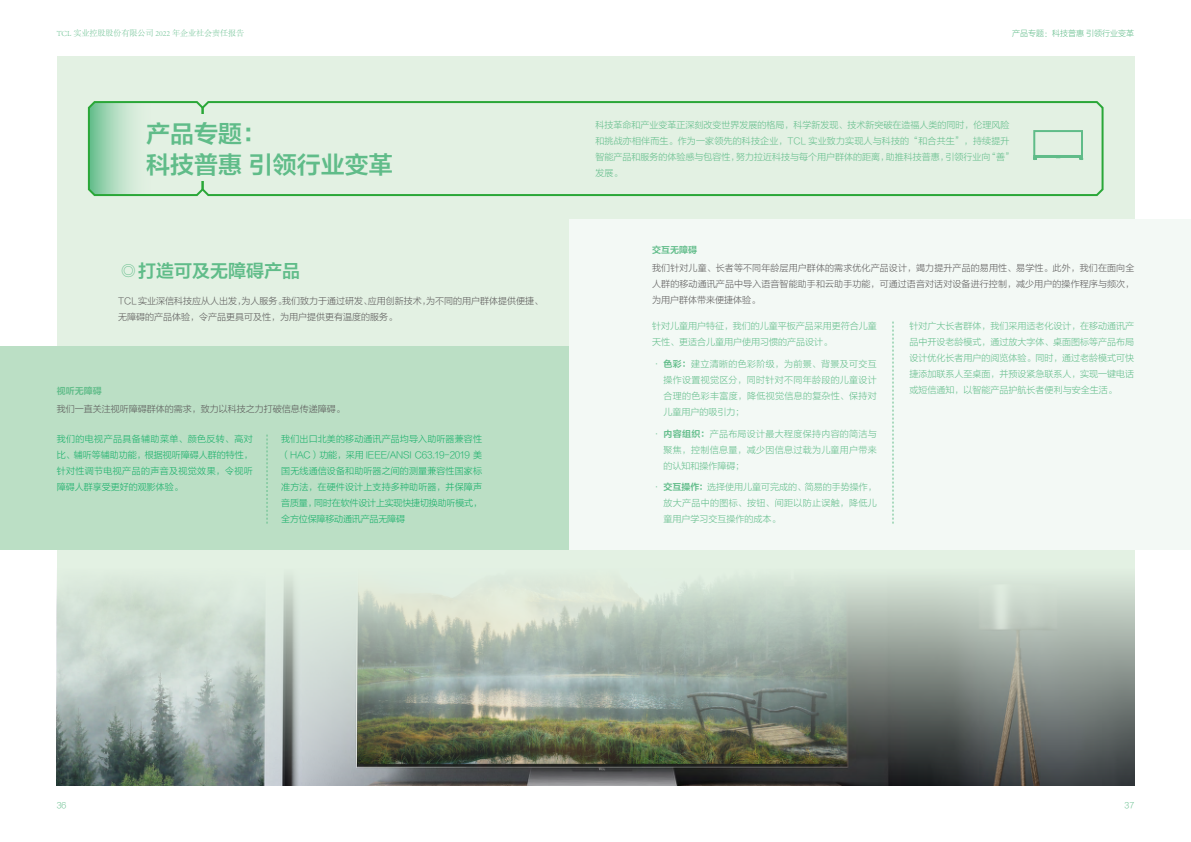
<style>
.page{position:relative;width:1191px;height:842px;background:#fff}
.page>*{position:absolute;margin:0;border:0;box-sizing:border-box;transform-origin:0 0}
.t1{font:24px/31px "FZLTZCHJW GB1 0";color:#60bc89}
.t2{font:18px "FZLTZCHJW GB1 0";color:#60bc89}
.t3{font:9px/16px "FZLTXHJW GB1 0";color:#60bc89;text-align:justify}
.t4{font:9px/16px "FZLTXHJW GB1 0";color:#595757}
.t5{font:9px/16px "FZLTXHJW GB1 0";color:#13ae67;text-align:justify}
.t6{font:9px "FZLTZCHJW GB1 0";color:#60bc89}
.t7{font:300 8px "Adobe Song Std";color:#60bc89}
.t8{font:8px "FZLTXHJW GB1 0";color:#60bc89}
.s1{font-family:"FZLTXHJW GB1 0"}
.s2{font-family:"FZLTZCHJW GB1 0"}
</style>
<div class="page">
<div style="left:57px;top:57px;width:1077px;height:728px;background:#e3f1e3"></div>
<svg style="left:87px;top:101px;width:114px;height:96px"></svg>
<img style="left:57px;top:577px;width:1077px;height:208px">
<div style="left:0;top:347px;width:629px;height:203px;background:#bbdfc5"></div>
<svg style="left:267px;top:435px;width:1px;height:89px"></svg>
<svg style="left:201px;top:101px;width:903px;height:96px"></svg>
<div style="left:570px;top:220px;width:621px;height:330px;background:#f3f9f5"></div>
<svg style="left:892px;top:322px;width:1px;height:202px"></svg>
<div style="left:194px;top:114px;width:87px;height:67px;background:#e3f1e3"></div>
<p class="t7" style="left:57px;top:29px;width:189px">TCL 实业控股股份有限公司 2022 年企业社会责任报告</p>
<h1 class="t1" style="left:146px;top:119px;width:248px">产品专题：<br>科技普惠 引领行业变革</h1>
<h2 class="t2" style="left:120px;top:261px;width:182px"><span class="s1">◎</span>打造可及无障碍产品</h2>
<p class="t4" style="left:118px;top:294px;width:426px">TCL实业深信科技应从人出发，为人服务。我们致力于通过研发、应用创新技术，为不同的用户群体提供便捷、无障碍的产品体验，令产品更具可及性，为用户提供更有温度的服务。</p>
<p class="t6" style="left:57px;top:385px;width:46px">视听无障碍</p>
<p class="t4" style="left:57px;top:402px;width:289px">我们一直关注视听障碍群体的需求，致力以科技之力打破信息传递障碍。</p>
<p class="t5" style="left:57px;top:432px;width:198px">我们的电视产品具备辅助菜单、颜色反转、高对比、辅听等辅助功能，根据视听障碍人群的特性，针对性调节电视产品的声音及视觉效果，令视听障碍人群享受更好的观影体验。</p>
<p class="t5" style="left:281px;top:432px;width:202px">我们出口北美的移动通讯产品均导入助听器兼容性（HAC）功能，采用 IEEE/ANSI C63.19-2019 美国无线通信设备和助听器之间的测量兼容性国家标准方法，在硬件设计上支持多种助听器，并保障声音质量，同时在软件设计上实现快捷切换助听模式，全方位保障移动通讯产品无障碍</p>
<p class="t8" style="left:1012px;top:29px;width:124px">产品专题：科技普惠 引领行业变革</p>
<p class="t3" style="left:595px;top:117px;width:420px;text-align:left">科技革命和产业变革正深刻改变世界发展的格局，科学新发现、技术新突破在造福人类的同时，伦理风险和挑战亦相伴而生。作为一家领先的科技企业，TCL 实业致力实现人与科技的“和合共生”，持续提升智能产品和服务的体验感与包容性，努力拉近科技与每个用户群体的距离，助推科技普惠，引领行业向“善”发展。</p>
<p class="t6" style="left:652px;top:244px;width:46px">交互无障碍</p>
<p class="t4" style="left:652px;top:261px;width:484px;text-align:justify">我们针对儿童、长者等不同年龄层用户群体的需求优化产品设计，竭力提升产品的易用性、易学性。此外，我们在面向全人群的移动通讯产品中导入语音智能助手和云助手功能，可通过语音对话对设备进行控制，减少用户的操作程序与频次，为用户群体带来便捷体验。</p>
<p class="t3" style="left:652px;top:318px;width:226px">针对儿童用户特征，我们的儿童平板产品采用更符合儿童天性、更适合儿童用户使用习惯的产品设计。</p>
<p class="t3" style="left:663px;top:356px;width:215px;text-indent:-11px">· <span class="s2">色彩：</span>建立清晰的色彩阶级，为前景、背景及可交互操作设置视觉区分，同时针对不同年龄段的儿童设计合理的色彩丰富度，降低视觉信息的复杂性、保持对儿童用户的吸引力；</p>
<p class="t3" style="left:663px;top:426px;width:215px;text-indent:-11px">· <span class="s2">内容组织：</span>产品布局设计最大程度保持内容的简洁与聚焦，控制信息量，减少因信息过载为儿童用户带来的认知和操作障碍；</p>
<p class="t3" style="left:663px;top:480px;width:215px;text-indent:-11px">· <span class="s2">交互操作：</span>选择使用儿童可完成的、简易的手势操作，放大产品中的图标、按钮、间距以防止误触，降低儿童用户学习交互操作的成本。</p>
<p class="t3" style="left:909px;top:319px;width:226px">针对广大长者群体，我们采用适老化设计，在移动通讯产品中开设老龄模式，通过放大字体、桌面图标等产品布局设计优化长者用户的阅览体验。同时，通过老龄模式可快捷添加联系人至桌面，并预设紧急联系人，实现一键电话或短信通知，以智能产品护航长者便利与安全生活。</p>
<p class="t8" style="left:57px;top:801px;width:11px">36</p>
<p class="t8" style="left:1124px;top:801px;width:11px">37</p>
</div>
